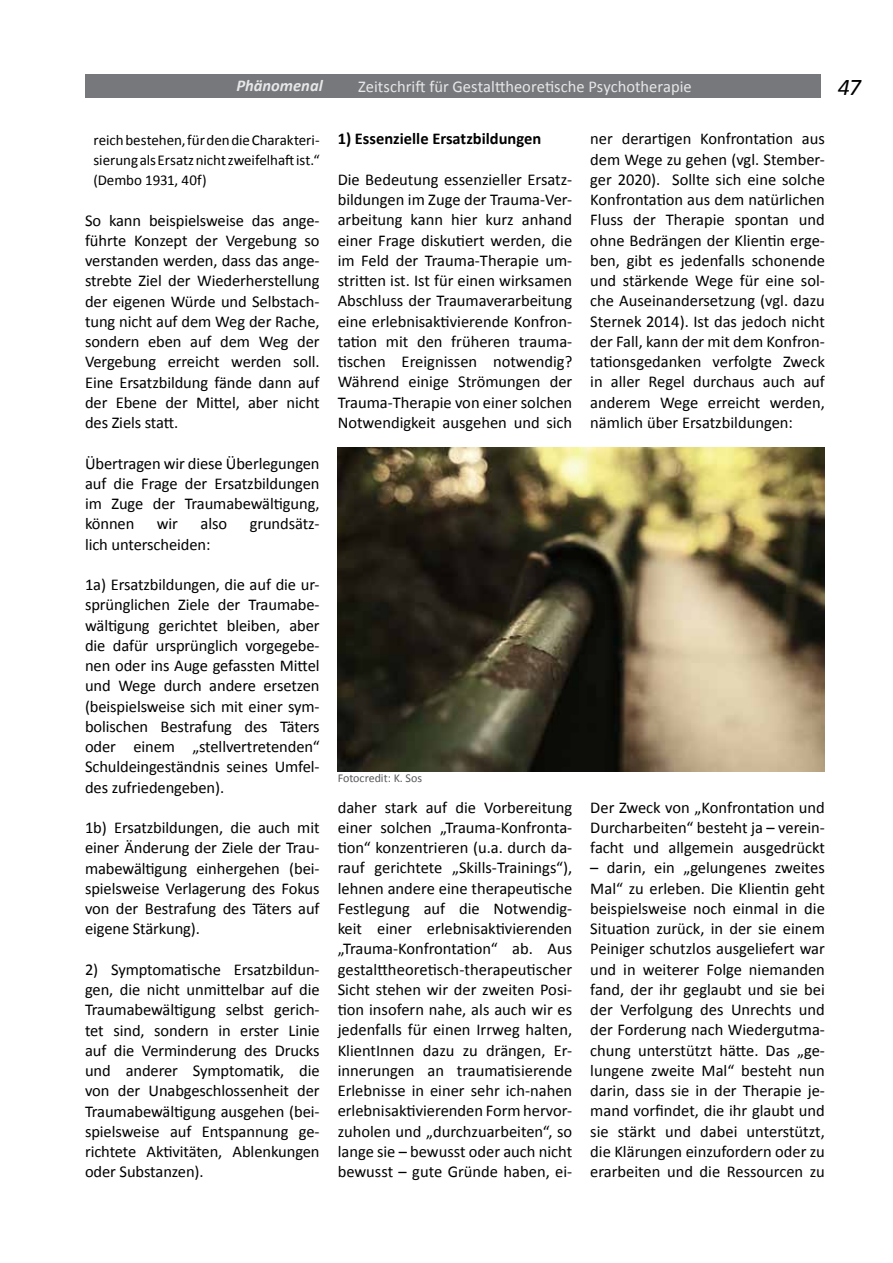
<style>
.page{position:relative;width:893px;height:1263px;background:#fff}
.page>*{position:absolute;margin:0;border:0;box-sizing:border-box;transform-origin:0 0}
.t1{font:italic 24px "Calibri";color:#000}
.t2{font:16.5px/20.2px "Calibri";letter-spacing:-.005em;color:#000;text-align:justify}
.t3{font:16.5px "Calibri";color:#e6e7e8}
.t4{font:700 16.5px "Calibri";color:#000}
.t5{font:italic 700 16.5px "Calibri";color:#e6e7e8}
.t6{font:15px/20.2px "Calibri";letter-spacing:-.005em;color:#000;text-align:justify}
.t7{font:12px "Calibri";color:#58595b}
</style>
<div class="page">
<div style="left:85px;top:74px;width:736px;height:24px;background:#77787b"></div>
<img style="left:338px;top:447px;width:487px;height:325px">
<p class="t5" style="left:236px;top:74px;width:88px">Phänomenal</p>
<p class="t3" style="left:358px;top:75px;width:335px">Zeitschrift für Gestalttheoretische Psychotherapie</p>
<h1 class="t1" style="left:838px;top:70px;width:25px">47</h1>
<p class="t6" style="left:94px;top:129px;width:228px">reich bestehen, für den die Charakteri&shy;sierung als Ersatz nicht zweifelhaft ist.“ (Dembo 1931, 40f)</p>
<p class="t2" style="left:85px;top:210px;width:236px">So kann beispielsweise das ange&shy;führte Konzept der Vergebung so verstanden werden, dass das ange&shy;strebte Ziel der Wiederherstellung der eigenen Würde und Selbstach&shy;tung nicht auf dem Weg der Rache, sondern eben auf dem Weg der Vergebung erreicht werden soll.<br>Eine Ersatzbildung fände dann auf der Ebene der Mittel, aber nicht des Ziels statt.</p>
<p class="t2" style="left:85px;top:452px;width:236px">Übertragen wir diese Überlegungen auf die Frage der Ersatzbildungen im Zuge der Traumabewältigung, können</p>
<p class="t4" style="left:338px;top:127px;width:205px">1) Essenzielle Ersatzbildungen</p>
<p class="t2" style="left:338px;top:169px;width:236px">Die Bedeutung essenzieller Ersatz&shy;bildungen im Zuge der Trauma-Ver&shy;arbeitung kann hier kurz anhand einer Frage diskutiert werden, die im Feld der Trauma-Therapie um&shy;stritten ist. Ist für einen wirksamen Abschluss der Traumaverarbeitung eine erlebnisaktivierende Konfron&shy;tation mit den früheren trauma&shy;tischen Ereignissen notwendig?<br>Während einige Strömungen der Trauma-Therapie von einer solchen Notwendigkeit ausgehen und sich</p>
<p class="t2" style="left:590px;top:128px;width:236px">ner derartigen Konfrontation aus dem Wege zu gehen (vgl. Stember&shy;ger 2020). Sollte sich eine solche Konfrontation aus dem natürlichen Fluss der Therapie spontan und ohne Bedrängen der Klientin erge&shy;ben, gibt es jedenfalls schonende und stärkende Wege für eine sol&shy;che Auseinandersetzung (vgl. dazu Sternek 2014). Ist das jedoch nicht der Fall, kann der mit dem Konfron&shy;tationsgedanken verfolgte Zweck in aller Regel durchaus auch auf anderem Wege erreicht werden, nämlich über Ersatzbildungen:</p>
<p class="t2" style="left:157px;top:513px;width:23px">wir</p>
<p class="t2" style="left:201px;top:513px;width:28px">also</p>
<p class="t2" style="left:250px;top:513px;width:71px">grundsätz-</p>
<p class="t2" style="left:85px;top:533px;width:127px">lich unterscheiden:</p>
<p class="t2" style="left:85px;top:574px;width:236px">1a) Ersatzbildungen, die auf die ur&shy;sprünglichen Ziele der Traumabe&shy;wältigung gerichtet bleiben, aber die dafür ursprünglich vorgegebe&shy;nen oder ins Auge gefassten Mittel und Wege durch andere ersetzen (beispielsweise sich mit einer sym&shy;bolischen Bestrafung des Täters oder einem „stellvertretenden“ Schuldeingeständnis seines Umfel&shy;des zufriedengeben).</p>
<p class="t2" style="left:85px;top:817px;width:236px">1b) Ersatzbildungen, die auch mit einer Änderung der Ziele der Trau&shy;mabewältigung einhergehen (bei&shy;spielsweise Verlagerung des Fokus von der Bestrafung des Täters auf eigene Stärkung).</p>
<p class="t2" style="left:85px;top:959px;width:236px">2) Symptomatische Ersatzbildun&shy;gen, die nicht unmittelbar auf die Traumabewältigung selbst gerich&shy;tet sind, sondern in erster Linie auf die Verminderung des Drucks und anderer Symptomatik, die von der Unabgeschlossenheit der Traumabewältigung ausgehen (bei&shy;spielsweise auf Entspannung ge&shy;richtete Aktivitäten, Ablenkungen oder Substanzen).</p>
<p class="t7" style="left:338px;top:770px;width:86px">Fotocredit: K. Sos</p>
<p class="t2" style="left:590px;top:796px;width:236px">Der Zweck von „Konfrontation und Durcharbeiten“ besteht ja – verein&shy;facht und allgemein ausgedrückt</p>
<p class="t2" style="left:590px;top:857px;width:236px">– darin, ein „gelungenes zweites Mal“ zu erleben. Die Klientin geht beispielsweise noch einmal in die Situation zurück, in der sie einem Peiniger schutzlos ausgeliefert war und in weiterer Folge niemanden fand, der ihr geglaubt und sie bei der Verfolgung des Unrechts und der Forderung nach Wiedergutma&shy;chung unterstützt hätte. Das „ge&shy;lungene zweite Mal“ besteht nun darin, dass sie in der Therapie je&shy;mand vorfindet, die ihr glaubt und sie stärkt und dabei unterstützt, die Klärungen einzufordern oder zu erarbeiten und die Ressourcen zu</p>
<p class="t2" style="left:338px;top:797px;width:236px">daher stark auf die Vorbereitung einer solchen „Trauma-Konfronta&shy;tion“ konzentrieren (u.a. durch da&shy;rauf gerichtete „Skills-Trainings“), lehnen andere eine therapeutische Festlegung auf die Notwendig&shy;keit einer erlebnisaktivierenden „Trauma-Konfrontation“ ab. Aus gestalttheoretisch-therapeutischer Sicht stehen wir der zweiten Posi&shy;tion insofern nahe, als auch wir es jedenfalls für einen Irrweg halten, KlientInnen dazu zu drängen, Er&shy;innerungen an traumatisierende Erlebnisse in einer sehr ich-nahen erlebnisaktivierenden Form hervor&shy;zuholen und „durchzuarbeiten“, so lange sie – bewusst oder auch nicht bewusst – gute Gründe haben, ei-</p>
</div>
